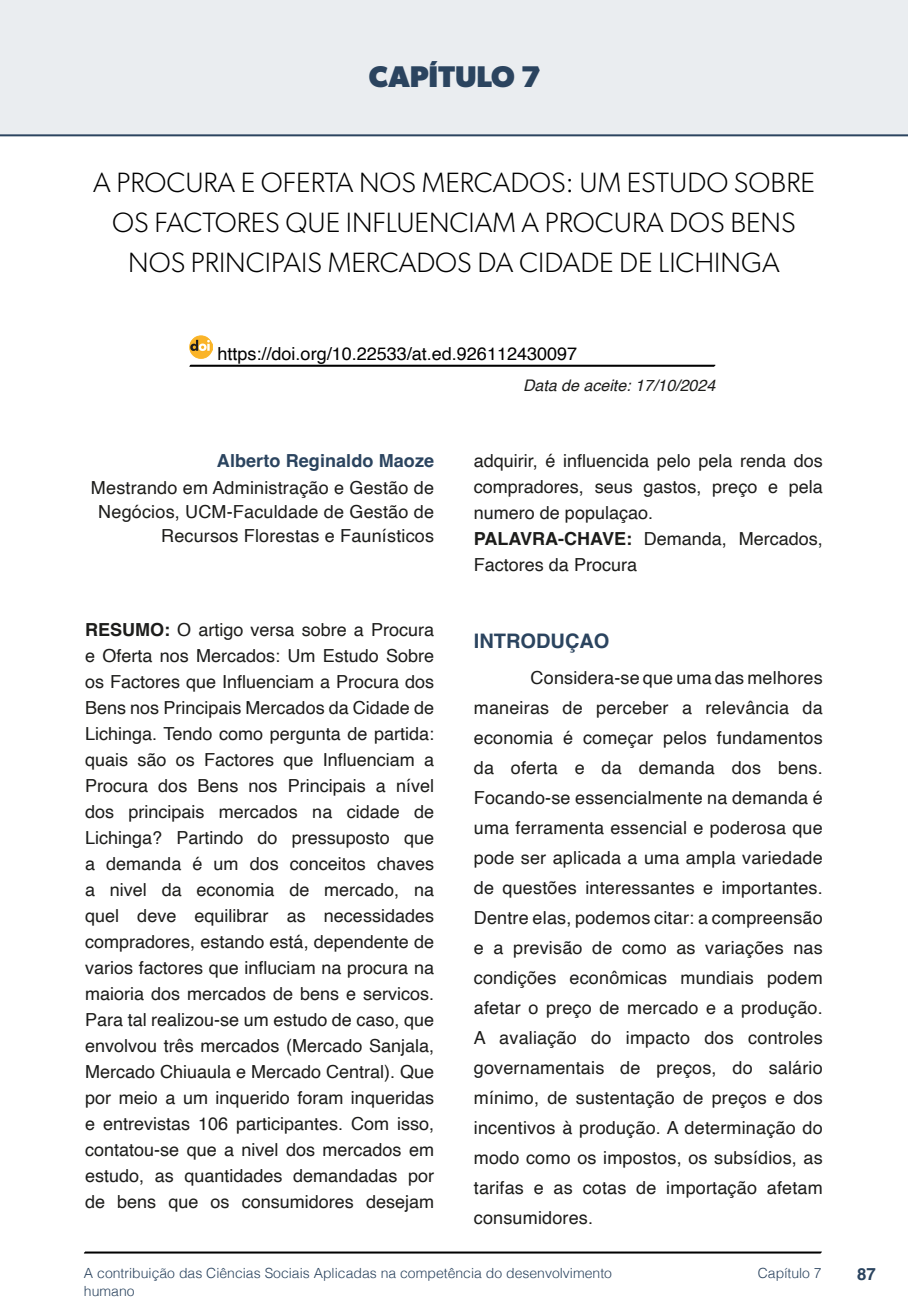
<style>
.page{position:relative;width:908px;height:1304px;background:#fff}
.page>*{position:absolute;margin:0;border:0;box-sizing:border-box;transform-origin:0 0}
.capítulos{font:700 30px "Gibson";color:#2b445f}
.nome_artigos{font:300 28px/40px "Gibson";color:#000;text-align:center}
.TITULOS{font:700 20px "Helvetica";color:#2b445f}
.Resumos_e_PC_TXT{font:18px/26px "Helvetica";color:#1d1d1b;text-align:justify}
.txt{font:18px/30px "Helvetica";letter-spacing:.01em;color:#1d1d1b;text-align:justify}
.info_autores{font:18px/24px "Helvetica";letter-spacing:.01em;color:#1d1d1b;text-align:right}
.DOI{font:18px "Helvetica";color:#000}
.nome_autores{font:700 18px "Helvetica";letter-spacing:.005em;color:#2b445f}
.t1{font:700 16.8px "Helvetica";color:#2b445f}
.data{font:italic 16px "Helvetica";color:#1d1d1b}
.t2{font:300 14px "Helvetica";color:#2b445f}
.s1{font-weight:700}
</style>
<div class="page">
<svg style="left:84px;top:1251px;width:737px;height:3px;background:#515151"></svg>
<div style="left:0;top:0;width:907px;height:136px;background:#eaedf0"></div>
<svg style="left:189px;top:364px;width:526px;height:3px;background:#4f4f4f"></svg>
<img style="left:189px;top:336px;width:23px;height:23px">
<div style="left:44px;top:72px;width:68px;height:61px;background:#eaedf0"></div>
<p class="capítulos" style="left:369px;top:58px;width:173px">CAPÍTULO 7</p>
<p class="nome_artigos" style="left:93px;top:163px;width:722px">A PROCURA E OFERTA NOS MERCADOS: UM ESTUDO SOBRE<br>OS FACTORES QUE INFLUENCIAM A PROCURA DOS BENS<br>NOS PRINCIPAIS MERCADOS DA CIDADE DE LICHINGA</p>
<p class="DOI" style="left:217px;top:339px;width:361px">https://doi.org/10.22533/at.ed.926112430097</p>
<p class="nome_autores" style="left:217px;top:450px;width:219px">Alberto Reginaldo Maoze</p>
<p class="info_autores" style="left:91px;top:477px;width:344px">Mestrando em Administração e Gestão de<br>Negócios, UCM-Faculdade de Gestão de<br>Recursos Florestas e Faunísticos</p>
<p class="Resumos_e_PC_TXT" style="left:85px;top:618px;width:350px"><span class="s1">RESUMO:</span> O artigo versa sobre a Procura e Oferta nos Mercados: Um Estudo Sobre os Factores que Influenciam a Procura dos Bens nos Principais Mercados da Cidade de Lichinga. Tendo como pergunta de partida: quais são os Factores que Influenciam a Procura dos Bens nos Principais a nível dos principais mercados na cidade de Lichinga? Partindo do pressuposto que a demanda é um dos conceitos chaves a nivel da economia de mercado, na quel deve equilibrar as necessidades compradores, estando está, dependente de varios factores que influciam na procura na maioria dos mercados de bens e servicos.<br>Para tal realizou-se um estudo de caso, que envolvou três mercados (Mercado Sanjala, Mercado Chiuaula e Mercado Central). Que por meio a um inquerido foram inqueridas e entrevistas 106 participantes. Com isso, contatou-se que a nivel dos mercados em estudo, as quantidades demandadas por de bens que os consumidores desejam</p>
<p class="data" style="left:523px;top:373px;width:194px">Data de aceite: 17/10/2024</p>
<p class="Resumos_e_PC_TXT" style="left:473px;top:448px;width:350px">adquirir, é influencida pelo pela renda dos compradores, seus gastos, preço e pela numero de populaçao.</p>
<p class="Resumos_e_PC_TXT" style="left:473px;top:526px;width:350px"><span class="s1">PALAVRA-CHAVE:</span> Demanda, Mercados,<br>Factores da Procura</p>
<p class="TITULOS" style="left:473px;top:629px;width:137px">INTRODUÇAO</p>
<p class="txt" style="left:473px;top:663px;width:350px;text-indent:57px">Considera-se que uma das melhores maneiras de perceber a relevância da economia é começar pelos fundamentos da oferta e da demanda dos bens.<br>Focando-se essencialmente na demanda é uma ferramenta essencial e poderosa que pode ser aplicada a uma ampla variedade de questões interessantes e importantes.<br>Dentre elas, podemos citar: a compreensão e a previsão de como as variações nas condições econômicas mundiais podem afetar o preço de mercado e a produção.<br>A avaliação do impacto dos controles governamentais de preços, do salário mínimo, de sustentação de preços e dos incentivos à produção. A determinação do modo como os impostos, os subsídios, as tarifas e as cotas de importação afetam consumidores.</p>
<p class="t2" style="left:84px;top:1261px;width:529px">A contribuição das Ciências Sociais Aplicadas na competência do desenvolvimento</p>
<p class="t2" style="left:757px;top:1261px;width:65px">Capítulo 7</p>
<p class="t1" style="left:856px;top:1264px;width:20px">87</p>
<p class="t2" style="left:84px;top:1279px;width:52px">humano</p>
</div>
